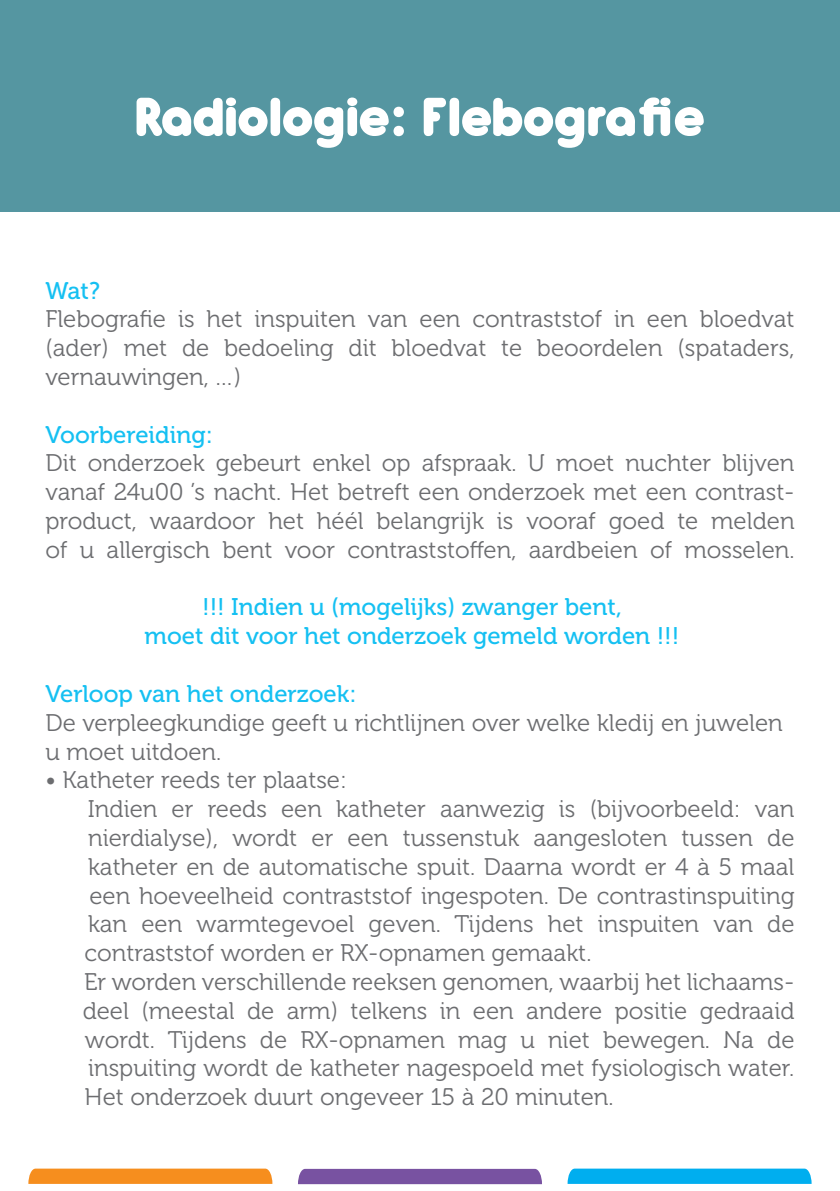
<style>
.page{position:relative;width:840px;height:1191px;background:#fff}
.page>*{position:absolute;margin:0;border:0;box-sizing:border-box;transform-origin:0 0}
.t1{font:800 60px "Antipasto";letter-spacing:-.04em;color:#fff}
.t2{font:24px/28.8px "Museo 300";color:#6c6d70;text-align:justify}
.t3{font:24px "Museo 500";color:#15c0f2}
</style>
<div class="page">
<div style="left:0;top:0;width:839px;height:211px;background:#5596a1"></div>
<svg style="left:567px;top:1168px;width:244px;height:15px;background:#0db2ef"></svg>
<svg style="left:28px;top:1168px;width:244px;height:15px;background:#f6942a"></svg>
<svg style="left:298px;top:1168px;width:243px;height:16px;background:#805da7"></svg>
<p class="t1" style="left:134px;top:78px;width:573px">Radiologie: Flebografie</p>
<p class="t3" style="left:45px;top:277px;width:56px">Wat?</p>
<p class="t2" style="left:45px;top:305px;width:750px">Flebografie is het inspuiten van een contraststof in een bloedvat</p>
<p class="t2" style="left:45px;top:334px;width:750px">(ader) met de bedoeling dit bloedvat te beoordelen (spataders,</p>
<p class="t2" style="left:45px;top:363px;width:197px">vernauwingen, …)</p>
<p class="t3" style="left:45px;top:421px;width:169px">Voorbereiding:</p>
<p class="t2" style="left:45px;top:449px;width:750px">Dit onderzoek gebeurt enkel op afspraak. U moet nuchter blijven vanaf 24u00 ’s nacht. Het betreft een onderzoek met een contrast&shy;product, waardoor het héél belangrijk is vooraf goed te melden of u allergisch bent voor contraststoffen, aardbeien of mosselen.</p>
<p class="t3" style="left:202px;top:594px;width:421px">!!! Indien u (mogelijks) zwanger bent,</p>
<p class="t3" style="left:144px;top:623px;width:536px">moet dit voor het onderzoek gemeld worden !!!</p>
<p class="t3" style="left:45px;top:680px;width:312px">Verloop van het onderzoek:</p>
<p class="t2" style="left:45px;top:708px;width:738px">De verpleegkundige geeft u richtlijnen over welke kledij en juwelen u moet uitdoen.</p>
<p class="t2" style="left:45px;top:766px;width:303px">• Katheter reeds ter plaatse:</p>
<p class="t2" style="left:88px;top:795px;width:707px">Indien er reeds een katheter aanwezig is (bijvoorbeeld: van</p>
<p class="t2" style="left:88px;top:823px;width:707px">nierdialyse), wordt er een tussenstuk aangesloten tussen de</p>
<p class="t2" style="left:88px;top:852px;width:707px">katheter en de automatische spuit. Daarna wordt er 4 à 5 maal</p>
<p class="t2" style="left:89px;top:881px;width:706px">een hoeveelheid contraststof ingespoten. De contrastinspuiting</p>
<p class="t2" style="left:88px;top:910px;width:707px">kan een warmtegevoel geven. Tijdens het inspuiten van de</p>
<p class="t2" style="left:85px;top:939px;width:508px">contraststof worden er RX-opnamen gemaakt.</p>
<p class="t2" style="left:84px;top:967px;width:711px">Er worden verschillende reeksen genomen, waarbij het lichaams-</p>
<p class="t2" style="left:83px;top:996px;width:713px">deel (meestal de arm) telkens in een andere positie gedraaid</p>
<p class="t2" style="left:85px;top:1025px;width:710px">wordt. Tijdens de RX-opnamen mag u niet bewegen. Na de</p>
<p class="t2" style="left:88px;top:1054px;width:707px">inspuiting wordt de katheter nagespoeld met fysiologisch water.</p>
<p class="t2" style="left:85px;top:1083px;width:530px">Het onderzoek duurt ongeveer 15 à 20 minuten.</p>
</div>
